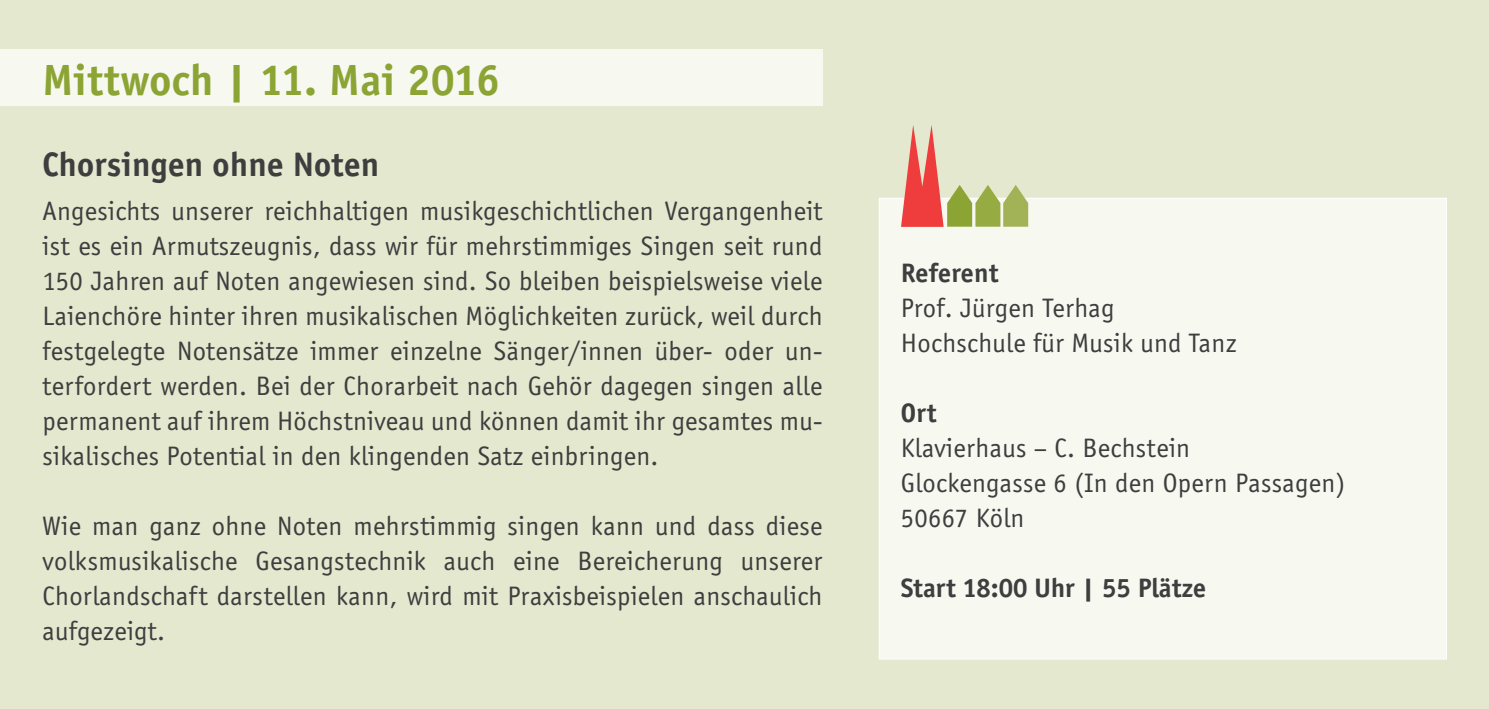
<style>
.page{position:relative;width:1489px;height:709px;background:#fff}
.page>*{position:absolute;margin:0;border:0;box-sizing:border-box;transform-origin:0 0}
.t1{font:700 45px "Officina San Itc T";letter-spacing:.01em;color:#8ca434}
.t2{font:700 35px "Officina San Itc T";letter-spacing:.01em;color:#3e3e3f}
.t3{font:27.5px/35px "Officina San Itc T";letter-spacing:.01em;color:#3e3e3f;text-align:justify}
.t4{font:700 27.5px "Officina San Itc T";color:#3e3e3f}
</style>
<div class="page">
<div style="left:0;top:0;width:1488px;height:709px;background:#e3e8ce"></div>
<div style="left:0;top:50px;width:822px;height:56px;background:#f7f9f1"></div>
<div style="left:879px;top:198px;width:567px;height:461px;background:#f7f9f1"></div>
<svg style="left:901px;top:125px;width:127px;height:102px"></svg>
<h1 class="t1" style="left:43px;top:53px;width:458px">Mittwoch | 11. Mai 2016</h1>
<p class="t2" style="left:43px;top:143px;width:338px">Chorsingen ohne Noten</p>
<p class="t3" style="left:43px;top:193px;width:781px">Angesichts unserer reichhaltigen musikgeschichtlichen Vergangenheit ist es ein Armutszeugnis, dass wir für mehrstimmiges Singen seit rund 150 Jahren auf Noten angewiesen sind. So bleiben beispielsweise viele Laienchöre hinter ihren musikalischen Möglichkeiten zurück, weil durch festgelegte Notensätze immer einzelne Sänger/innen über- oder un&shy;terfordert werden. Bei der Chorarbeit nach Gehör dagegen singen alle permanent auf ihrem Höchstniveau und können damit ihr gesamtes mu&shy;sikalisches Potential in den klingenden Satz einbringen.</p>
<p class="t3" style="left:43px;top:508px;width:781px">Wie man ganz ohne Noten mehrstimmig singen kann und dass diese volksmusikalische Gesangstechnik auch eine Bereicherung unserer Chorlandschaft darstellen kann, wird mit Praxisbeispielen anschaulich aufgezeigt.</p>
<p class="t4" style="left:900px;top:256px;width:99px">Referent</p>
<p class="t3" style="left:900px;top:290px;width:337px">Prof. Jürgen Terhag<br>Hochschule für Musik und Tanz</p>
<p class="t4" style="left:900px;top:396px;width:38px">Ort</p>
<p class="t3" style="left:900px;top:430px;width:446px;text-align:left">Klavierhaus – C. Bechstein<br>Glockengasse 6 (In den Opern Passagen)<br>50667 Köln</p>
<p class="t4" style="left:900px;top:571px;width:307px">Start 18:00 Uhr | 55 Plätze</p>
</div>
